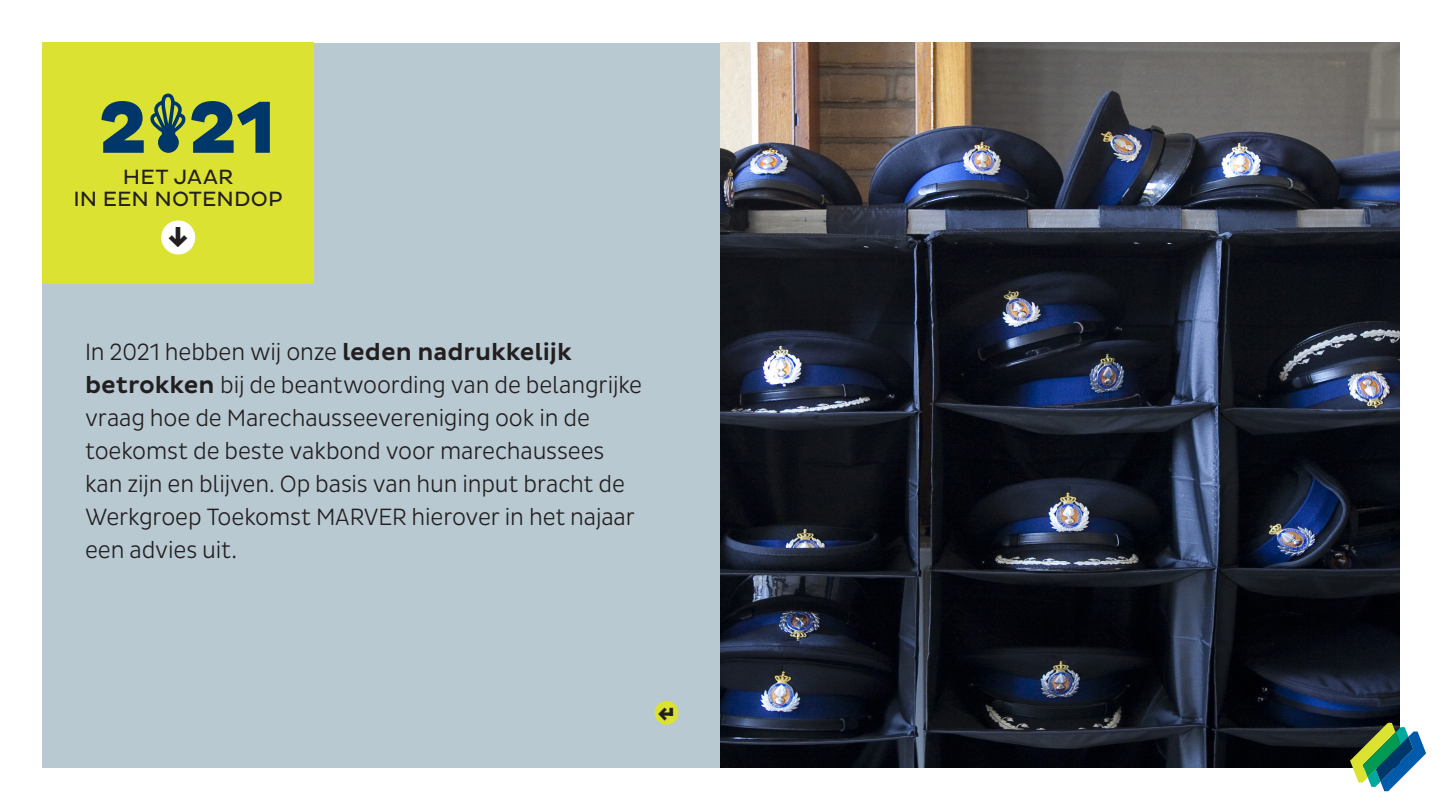
<style>
.page{position:relative;width:1442px;height:810px;background:#fff}
.page>*{position:absolute;margin:0;border:0;box-sizing:border-box;transform-origin:0 0}
.t1{font:800 75px "Pluto Sans";color:#00376b}
.t2{font:800 33.45px "Pluto Sans";color:#231f20}
.t3{font:300 24px/33px "Pluto Sans Cond";letter-spacing:-.005em;color:#231f20}
.t4{font:800 23.4px "Pluto Sans";color:#231f20}
.t5{font:800 23.4px "Pluto Sans";color:#231f20;scale:.7 1}
.t6{font:21px "Pluto Sans";letter-spacing:.01em;color:#231f20}
.s1{font-family:"Pluto Sans";font-weight:500}
</style>
<div class="page">
<div style="left:43px;top:43px;width:678px;height:724px;background:#b9c9d2"></div>
<img style="left:721px;top:43px;width:678px;height:724px">
<div style="left:654px;top:701px;width:24px;height:24px;background:#dce231;border-radius:50%"></div>
<svg style="left:1350px;top:723px;width:76px;height:68px"></svg>
<div style="left:43px;top:43px;width:271px;height:241px;background:#dce231"></div>
<svg style="left:150px;top:94px;width:36px;height:57px"></svg>
<div style="left:158px;top:132px;width:21px;height:21px;background:#00376b;border-radius:50%"></div>
<div style="left:161px;top:220px;width:34px;height:34px;background:#fff;border-radius:50%"></div>
<p class="t1" style="left:99px;top:84px;width:179px">2 21</p>
<p class="t6" style="left:123px;top:165px;width:112px">HET JAAR</p>
<p class="t6" style="left:73px;top:187px;width:211px">IN EEN NOTENDOP</p>
<p class="t2" style="left:166px;top:217px;width:25px">↓</p>
<p class="t3" style="left:85px;top:335px;width:558px">In 2021 hebben wij onze <span class="s1">leden nadrukkelijk betrokken</span> bij de beantwoording van de belangrijke vraag hoe de Marechausseevereniging ook in de toekomst de beste vakbond voor marechaussees kan zijn en blijven. Op basis van hun input bracht de Werkgroep Toekomst MARVER hierover in het najaar een advies uit.</p>
<p class="t5" style="left:657px;top:717px;width:16px;rotate:-90deg">−</p>
<p class="t4" style="left:657px;top:699px;width:18px">←</p>
</div>
